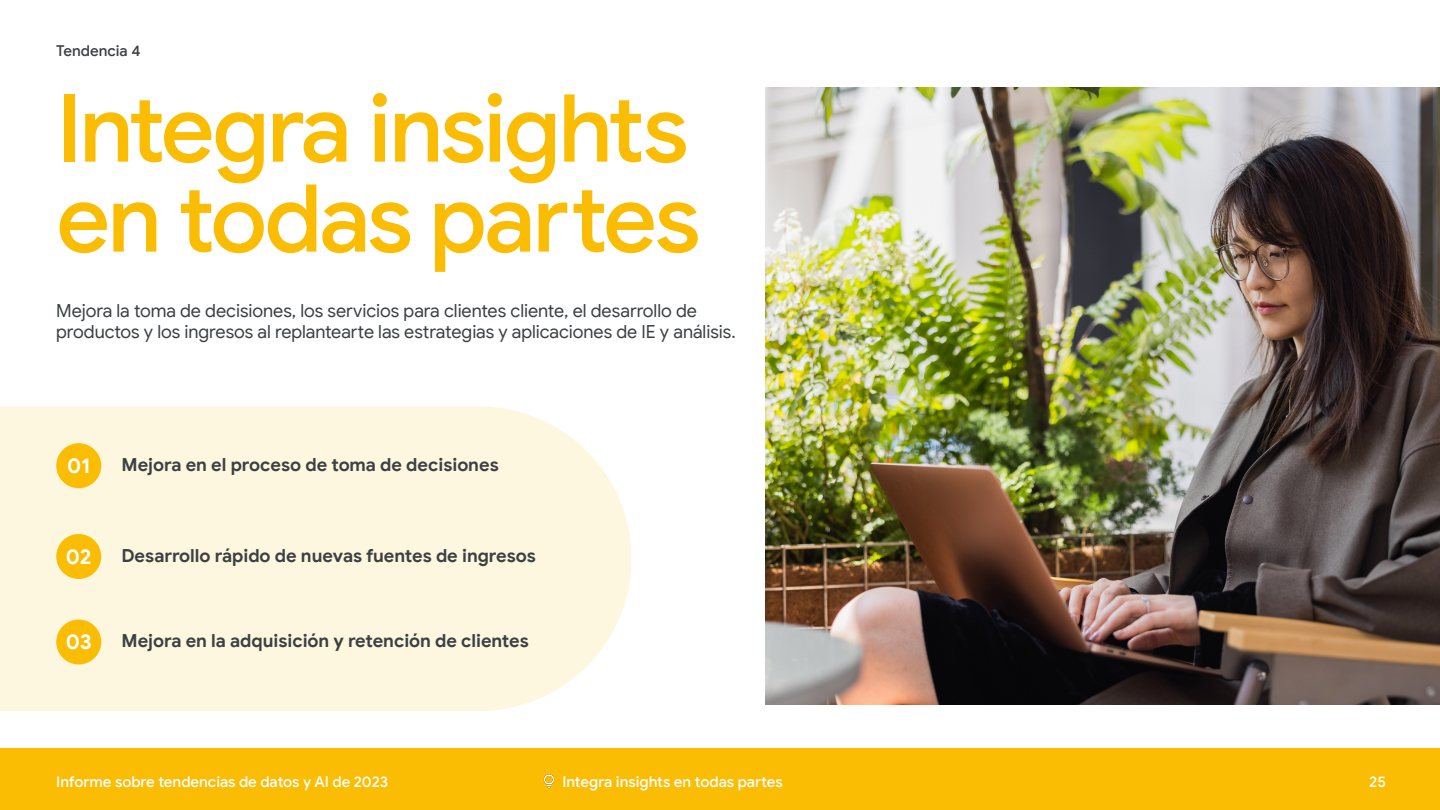
<style>
.page{position:relative;width:1440px;height:810px;background:#fff}
.page>*{position:absolute;margin:0;border:0;box-sizing:border-box;transform-origin:0 0}
.t1{font:500 93.75px/90px "Google Sans";letter-spacing:-.03em;color:#fbbc04}
.Copy_1{font:700 21px "Google Sans";color:#fff}
.Copy_1-2{font:18px/21px "Google Sans";letter-spacing:-.005em;color:#3c4043}
.Copy_1-3{font:700 18px "Google Sans";letter-spacing:-.005em;color:#3c4043}
.t2{font:500 15px "Google Sans";letter-spacing:-.005em;color:#fff}
.t3{font:500 15px "Google Sans";color:#3c4043}
</style>
<div class="page">
<div style="left:0;top:406px;width:632px;height:305px;background:#fef7e0"></div>
<div style="left:0;top:748px;width:1440px;height:62px;background:#fbbc04"></div>
<img style="left:543px;top:774px;width:12px;height:14px">
<img style="left:765px;top:88px;width:675px;height:616px">
<div style="left:56px;top:443px;width:45px;height:45px;background:#fbbc04;border-radius:50%"></div>
<div style="left:56px;top:534px;width:45px;height:45px;background:#fbbc04;border-radius:50%"></div>
<div style="left:56px;top:620px;width:45px;height:44px;background:#fbbc04;border-radius:50%"></div>
<p class="t3" style="left:56px;top:42px;width:86px">Tendencia 4</p>
<h1 class="t1" style="left:56px;top:84px;width:646px">Integra insights en todas partes</h1>
<p class="Copy_1-2" style="left:56px;top:300px;width:681px">Mejora la toma de decisiones, los servicios para clientes cliente, el desarrollo de productos y los ingresos al replantearte las estrategias y aplicaciones de IE y análisis.</p>
<p class="Copy_1" style="left:67px;top:453px;width:25px">01</p>
<p class="Copy_1-3" style="left:122px;top:454px;width:379px">Mejora en el proceso de toma de decisiones</p>
<p class="Copy_1" style="left:66px;top:544px;width:27px">02</p>
<p class="Copy_1-3" style="left:122px;top:544px;width:416px">Desarrollo rápido de nuevas fuentes de ingresos</p>
<p class="Copy_1" style="left:66px;top:629px;width:28px">03</p>
<p class="Copy_1-3" style="left:122px;top:630px;width:409px">Mejora en la adquisición y retención de clientes</p>
<p class="t2" style="left:56px;top:773px;width:333px">Informe sobre tendencias de datos y AI de 2023</p>
<p class="t2" style="left:562px;top:773px;width:222px">Integra insights en todas partes</p>
<p class="t2" style="left:1369px;top:773px;width:18px">25</p>
</div>
